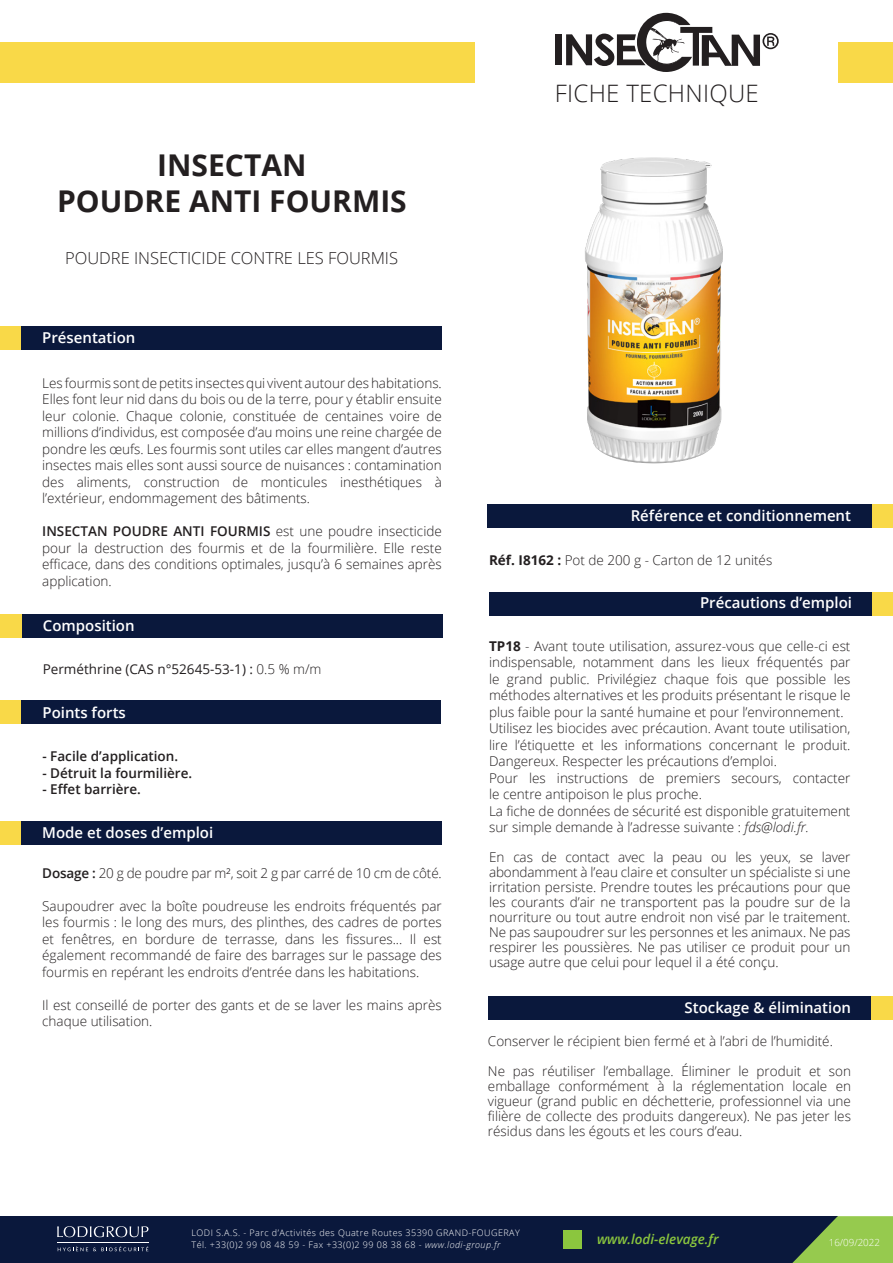
<style>
.page{position:relative;width:893px;height:1263px;background:#fff}
.page>*{position:absolute;margin:0;border:0;box-sizing:border-box;transform-origin:0 0}
.t1{font:700 30px/36px "Open Sans";color:#231f20;text-align:center}
.t2{font:300 24px "Open Sans";letter-spacing:.01em;color:#231f20}
.t3{font:300 16.5px "Open Sans";color:#231f20}
.t4{font:600 15px "Open Sans";color:#fff}
.t5{font:300 13.5px/16.5px "Open Sans";color:#231f20;text-align:justify}
.t6{font:600 13.5px "Open Sans";color:#231f20}
.t7{font:13.5px "Open Sans";color:#231f20}
.t8{font:italic 600 13.5px "Open Sans";color:#8bc63e}
.t9{font:300 9.75px "Open Sans";color:#fff}
.t10{font:300 9px/12px "Open Sans";letter-spacing:.05em;color:#fff}
.s1{font-weight:600}
.s2{font-weight:300}
.s3{font-weight:700}
.s4{font-style:italic}
</style>
<div class="page">
<div style="left:0;top:1216px;width:838px;height:47px;background:#0a183c"></div>
<svg style="left:792px;top:1216px;width:101px;height:47px"></svg>
<svg style="left:57px;top:1226px;width:91px;height:11px"></svg>
<svg style="left:58px;top:1246px;width:90px;height:5px"></svg>
<hr style="left:57px;top:1242px;width:91px;height:1px;background:#fff">
<div style="left:563px;top:1230px;width:19px;height:19px;background:#8bc63e"></div>
<div style="left:489px;top:592px;width:404px;height:24px;background:#0a183c"></div>
<div style="left:0;top:42px;width:475px;height:41px;background:#f9d948"></div>
<div style="left:0;top:701px;width:441px;height:23px;background:#0a183c"></div>
<div style="left:0;top:701px;width:20px;height:23px;background:#f9d948"></div>
<div style="left:488px;top:504px;width:405px;height:23px;background:#0a183c"></div>
<div style="left:872px;top:504px;width:21px;height:23px;background:#f9d948"></div>
<div style="left:0;top:326px;width:442px;height:23px;background:#0a183c"></div>
<div style="left:0;top:326px;width:21px;height:23px;background:#f9d948"></div>
<div style="left:873px;top:592px;width:20px;height:24px;background:#f9d948"></div>
<div style="left:839px;top:42px;width:54px;height:41px;background:#f9d948"></div>
<div style="left:0;top:821px;width:442px;height:24px;background:#0a183c"></div>
<div style="left:0;top:821px;width:21px;height:24px;background:#f9d948"></div>
<div style="left:555px;top:34px;width:6px;height:31px;background:#231f20"></div>
<svg style="left:566px;top:13px;width:213px;height:59px"></svg>
<div style="left:0;top:615px;width:442px;height:23px;background:#0a183c"></div>
<div style="left:0;top:615px;width:22px;height:23px;background:#f9d948"></div>
<div style="left:488px;top:996px;width:405px;height:24px;background:#0a183c"></div>
<div style="left:871px;top:996px;width:22px;height:24px;background:#f9d948"></div>
<img style="left:585px;top:157px;width:138px;height:307px">
<h1 class="t1" style="left:57px;top:146px;width:351px">INSECTAN<br>POUDRE ANTI FOURMIS</h1>
<p class="t3" style="left:65px;top:246px;width:335px">POUDRE INSECTICIDE CONTRE LES FOURMIS</p>
<p class="t4" style="left:42px;top:327px;width:95px">Présentation</p>
<p class="t5" style="left:42px;top:374px;width:401px">Les fourmis sont de petits insectes qui vivent autour des habitations.<br>Elles font leur nid dans du bois ou de la terre, pour y établir ensuite leur colonie. Chaque colonie, constituée de centaines voire de millions d’individus, est composée d’au moins une reine chargée de pondre les œufs. Les fourmis sont utiles car elles mangent d’autres insectes mais elles sont aussi source de nuisances : contamination des aliments, construction de monticules inesthétiques à l’extérieur, endommagement des bâtiments.</p>
<p class="t5" style="left:42px;top:523px;width:401px"><span class="s1">INSECTAN POUDRE ANTI FOURMIS</span> est une poudre insecticide pour la destruction des fourmis et de la fourmilière. Elle reste efficace, dans des conditions optimales, jusqu’à 6 semaines après application.</p>
<p class="t4" style="left:43px;top:615px;width:93px">Composition</p>
<p class="t7" style="left:43px;top:660px;width:280px">Perméthrine (CAS n°52645-53-1) : <span class="s2">0.5 % m/m</span></p>
<p class="t4" style="left:42px;top:702px;width:85px">Points forts</p>
<p class="t6" style="left:42px;top:747px;width:137px">- Facile d’application.</p>
<p class="t6" style="left:42px;top:763px;width:151px">- Détruit la fourmilière.</p>
<p class="t6" style="left:42px;top:780px;width:100px">- Effet barrière.</p>
<p class="t4" style="left:42px;top:822px;width:173px">Mode et doses d’emploi</p>
<p class="t5" style="left:42px;top:864px;width:401px"><span class="s1">Dosage :</span> 20 g de poudre par m², soit 2 g par carré de 10 cm de côté.</p>
<p class="t5" style="left:42px;top:897px;width:401px">Saupoudrer avec la boîte poudreuse les endroits fréquentés par les fourmis : le long des murs, des plinthes, des cadres de portes et fenêtres, en bordure de terrasse, dans les fissures... Il est également recommandé de faire des barrages sur le passage des fourmis en repérant les endroits d’entrée dans les habitations.</p>
<p class="t5" style="left:42px;top:996px;width:401px">Il est conseillé de porter des gants et de se laver les mains après chaque utilisation.</p>
<h2 class="t2" style="left:555px;top:77px;width:205px">FICHE TECHNIQUE</h2>
<p class="t4" style="left:631px;top:505px;width:222px">Référence et conditionnement</p>
<p class="t5" style="left:489px;top:552px;width:285px"><span class="s3">Réf. I8162 :</span> Pot de 200 g - Carton de 12 unités</p>
<p class="t4" style="left:700px;top:592px;width:154px">Précautions d’emploi</p>
<p class="t5" style="left:489px;top:637px;width:363px;text-align:left"><span class="s3">TP18</span> - Avant toute utilisation, assurez-vous que celle-ci est indispensable, notamment dans les lieux fréquentés par le grand public. Privilégiez chaque fois que possible les méthodes alternatives et les produits présentant le risque le plus faible pour la santé humaine et pour l’environnement.<br>Utilisez les biocides avec précaution. Avant toute utilisation, lire l’étiquette et les informations concernant le produit.<br>Dangereux. Respecter les précautions d’emploi.<br>Pour les instructions de premiers secours, contacter le centre antipoison le plus proche.<br>La fiche de données de sécurité est disponible gratuitement sur simple demande à l’adresse suivante : <span class="s4">fds@lodi.fr.</span></p>
<p class="t5" style="left:489px;top:849px;width:363px;line-height:15px">En cas de contact avec la peau ou les yeux, se laver abondamment à l’eau claire et consulter un spécialiste si une irritation persiste. Prendre toutes les précautions pour que les courants d’air ne transportent pas la poudre sur de la nourriture ou tout autre endroit non visé par le traitement.<br>Ne pas saupoudrer sur les personnes et les animaux. Ne pas respirer les poussières. Ne pas utiliser ce produit pour un usage autre que celui pour lequel il a été conçu.</p>
<p class="t4" style="left:685px;top:997px;width:168px">Stockage &amp; élimination</p>
<p class="t5" style="left:488px;top:1033px;width:346px">Conserver le récipient bien fermé et à l’abri de l’humidité.</p>
<p class="t5" style="left:488px;top:1064px;width:365px;line-height:15px">Ne pas réutiliser l’emballage. Éliminer le produit et son emballage conformément à la réglementation locale en vigueur (grand public en déchetterie, professionnel via une filière de collecte des produits dangereux). Ne pas jeter les résidus dans les égouts et les cours d’eau.</p>
<p class="t10" style="left:192px;top:1227px;width:330px">LODI S.A.S. - Parc d’Activités des Quatre Routes 35390 GRAND-FOUGERAY<br>Tél. +33(0)2 99 08 48 59 - Fax +33(0)2 99 08 38 68 - <span class="s4">www.lodi-group.fr</span></p>
<p class="t8" style="left:597px;top:1230px;width:123px">www.lodi-elevage.fr</p>
<p class="t9" style="left:829px;top:1236px;width:53px">16/09/2022</p>
</div>
